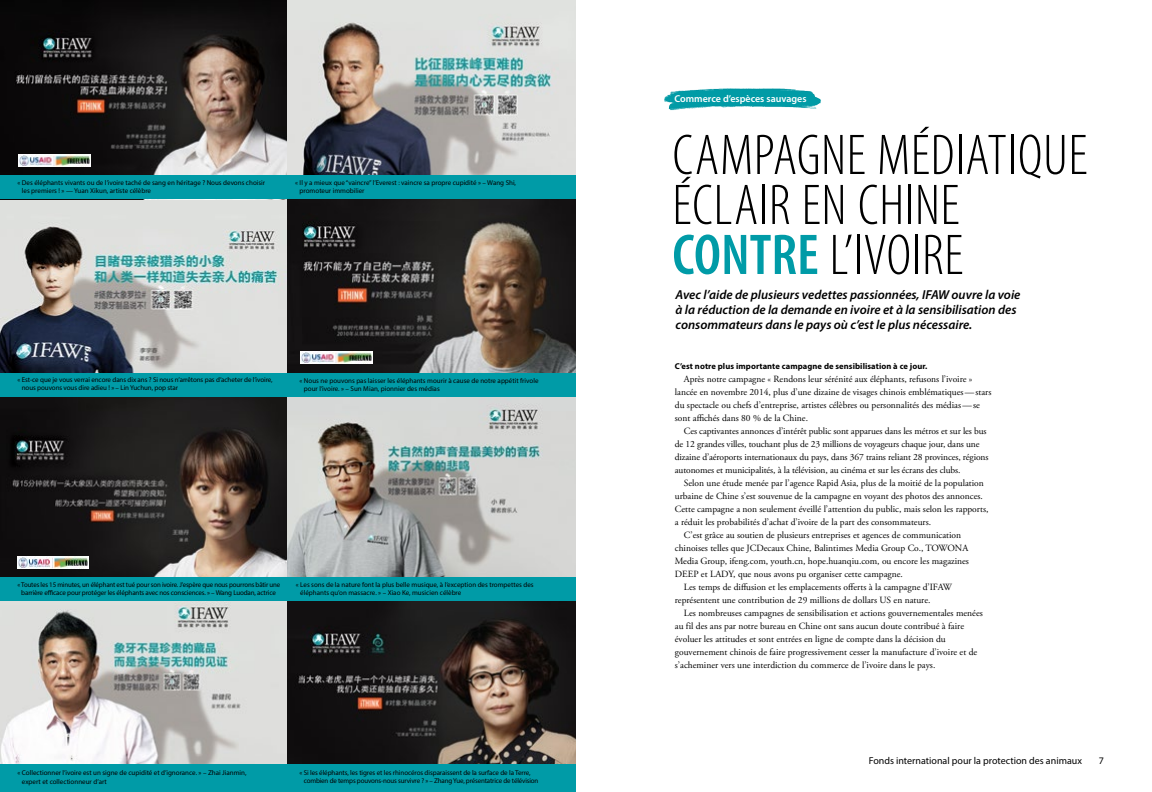
<style>
.page{position:relative;width:1152px;height:792px;background:#fff}
.page>*{position:absolute;margin:0;border:0;box-sizing:border-box;transform-origin:0 0}
.t1{font:300 condensed 57.9px/50px "Myriad Pro";letter-spacing:.01em;color:#000}
.t2{font:italic 600 13px/15px "Myriad Pro";color:#000}
.t3{font:10px "Myriad Pro";color:#000}
.t4{font:600 10px "Myriad Pro";color:#fff}
.t5{font:9.5px/13px "Adobe Garamond Pro";color:#000}
.t6{font:700 8.5px "Myriad Pro";letter-spacing:.01em;color:#000}
.t7{font:7px/8px "Myriad Pro";letter-spacing:-.005em;color:#000}
.s1{font-weight:600;color:#009ba7}
</style>
<div class="page">
<img style="left:0;top:0;width:287px;height:764px">
<img style="left:664px;top:88px;width:157px;height:23px">
<img style="left:287px;top:0;width:289px;height:373px">
<img style="left:287px;top:397px;width:289px;height:367px">
<div style="left:0;top:577px;width:576px;height:24px;background:#009ba7"></div>
<div style="left:0;top:373px;width:576px;height:24px;background:#009ba7"></div>
<div style="left:0;top:175px;width:576px;height:24px;background:#009ba7"></div>
<div style="left:0;top:764px;width:576px;height:28px;background:#009ba7"></div>
<img style="left:19px;top:154px;width:72px;height:12px">
<img style="left:301px;top:352px;width:72px;height:12px">
<img style="left:17px;top:557px;width:72px;height:12px">
<p class="t7" style="left:22px;top:178px;width:245px;text-indent:-4px">« Des éléphants vivants ou de l’ivoire taché de sang en héritage ? Nous devons choisir les premiers ! » — Yuan Xikun, artiste célèbre</p>
<p class="t7" style="left:300px;top:178px;width:218px;text-indent:-4px">« Il y a mieux que “vaincre” l’Everest : vaincre sa propre cupidité » – Wang Shi, promoteur immobilier</p>
<p class="t7" style="left:22px;top:376px;width:252px;text-indent:-4px">« Est-ce que je vous verrai encore dans dix ans ? Si nous n’arrêtons pas d’acheter de l’ivoire, nous pouvons vous dire adieu ! » – Lin Yuchun, pop star</p>
<p class="t7" style="left:304px;top:377px;width:236px;text-indent:-4px">« Nous ne pouvons pas laisser les éléphants mourir à cause de notre appétit frivole pour l’ivoire. » – Sun Mian, pionnier des médias</p>
<p class="t7" style="left:18px;top:581px;width:264px;text-align:center">« Toutes les 15 minutes, un éléphant est tué pour son ivoire. J’espère que nous pourrons bâtir une barrière efficace pour protéger les éléphants avec nos consciences. » – Wang Luodan, actrice</p>
<p class="t7" style="left:300px;top:581px;width:235px;text-indent:-4px">« Les sons de la nature font la plus belle musique, à l’exception des trompettes des éléphants qu’on massacre. » – Xiao Ke, musicien célèbre</p>
<p class="t7" style="left:22px;top:768px;width:226px;line-height:9px;text-indent:-4px">« Collectionner l’ivoire est un signe de cupidité et d’ignorance. » – Zhai Jianmin, expert et collectionneur d’art</p>
<p class="t7" style="left:304px;top:769px;width:236px;text-indent:-4px">« Si les éléphants, les tigres et les rhinocéros disparaissent de la surface de la Terre, combien de temps pouvons-nous survivre ? » – Zhang Yue, présentatrice de télévision</p>
<p class="t4" style="left:674px;top:92px;width:134px">Commerce d’espèces sauvages</p>
<h1 class="t1" style="left:672px;top:130px;width:417px">CAMPAGNE MÉDIATIQUE<br>ÉCLAIR EN CHINE<br><span class="s1">CONTRE</span> L’IVOIRE</h1>
<h2 class="t2" style="left:676px;top:287px;width:346px">Avec l’aide de plusieurs vedettes passionnées, IFAW ouvre la voie à la réduction de la demande en ivoire et à la sensibilisation des consommateurs dans le pays où c’est le plus nécessaire.</h2>
<p class="t6" style="left:675px;top:360px;width:254px">C’est notre plus importante campagne de sensibilisation à ce jour.</p>
<p class="t5" style="left:675px;top:373px;width:318px;text-indent:9px">Après notre campagne « Rendons leur sérénité aux éléphants, refusons l’ivoire » lancée en novembre 2014, plus d’une dizaine de visages chinois emblématiques—stars du spectacle ou chefs d’entreprise, artistes célèbres ou personnalités des médias—se sont affichés dans 80 % de la Chine.</p>
<p class="t5" style="left:675px;top:425px;width:315px;text-indent:9px">Ces captivantes annonces d’intérêt public sont apparues dans les métros et sur les bus de 12 grandes villes, touchant plus de 23 millions de voyageurs chaque jour, dans une dizaine d’aéroports internationaux du pays, dans 367 trains reliant 28 provinces, régions autonomes et municipalités, à la télévision, au cinéma et sur les écrans des clubs.</p>
<p class="t5" style="left:684px;top:477px;width:301px">Selon une étude menée par l’agence Rapid Asia, plus de la moitié de la population</p>
<p class="t5" style="left:675px;top:490px;width:310px">urbaine de Chine s’est souvenue de la campagne en voyant des photos des annonces.</p>
<p class="t5" style="left:675px;top:503px;width:315px">Cette campagne a non seulement éveillé l’attention du public, mais selon les rapports,</p>
<p class="t5" style="left:675px;top:516px;width:258px">a réduit les probabilités d’achat d’ivoire de la part des consommateurs.</p>
<p class="t5" style="left:684px;top:529px;width:279px">C’est grâce au soutien de plusieurs entreprises et agences de communication</p>
<p class="t5" style="left:675px;top:542px;width:295px">chinoises telles que JCDecaux Chine, Balintimes Media Group Co., TOWONA</p>
<p class="t5" style="left:675px;top:555px;width:296px">Media Group, ifeng.com, youth.cn, hope.huanqiu.com, ou encore les magazines</p>
<p class="t5" style="left:675px;top:568px;width:230px">DEEP et LADY, que nous avons pu organiser cette campagne.</p>
<p class="t5" style="left:684px;top:581px;width:269px">Les temps de diffusion et les emplacements offerts à la campagne d’IFAW</p>
<p class="t5" style="left:675px;top:594px;width:257px">représentent une contribution de 29 millions de dollars US en nature.</p>
<p class="t5" style="left:684px;top:607px;width:301px">Les nombreuses campagnes de sensibilisation et actions gouvernementales menées</p>
<p class="t5" style="left:675px;top:620px;width:291px">au fil des ans par notre bureau en Chine ont sans aucun doute contribué à faire</p>
<p class="t5" style="left:675px;top:633px;width:272px">évoluer les attitudes et sont entrées en ligne de compte dans la décision du</p>
<p class="t5" style="left:675px;top:646px;width:304px">gouvernement chinois de faire progressivement cesser la manufacture d’ivoire et de</p>
<p class="t5" style="left:675px;top:659px;width:262px">s’acheminer vers une interdiction du commerce de l’ivoire dans le pays.</p>
<p class="t3" style="left:869px;top:754px;width:215px">Fonds international pour la protection des animaux</p>
<p class="t3" style="left:1099px;top:754px;width:7px">7</p>
</div>
